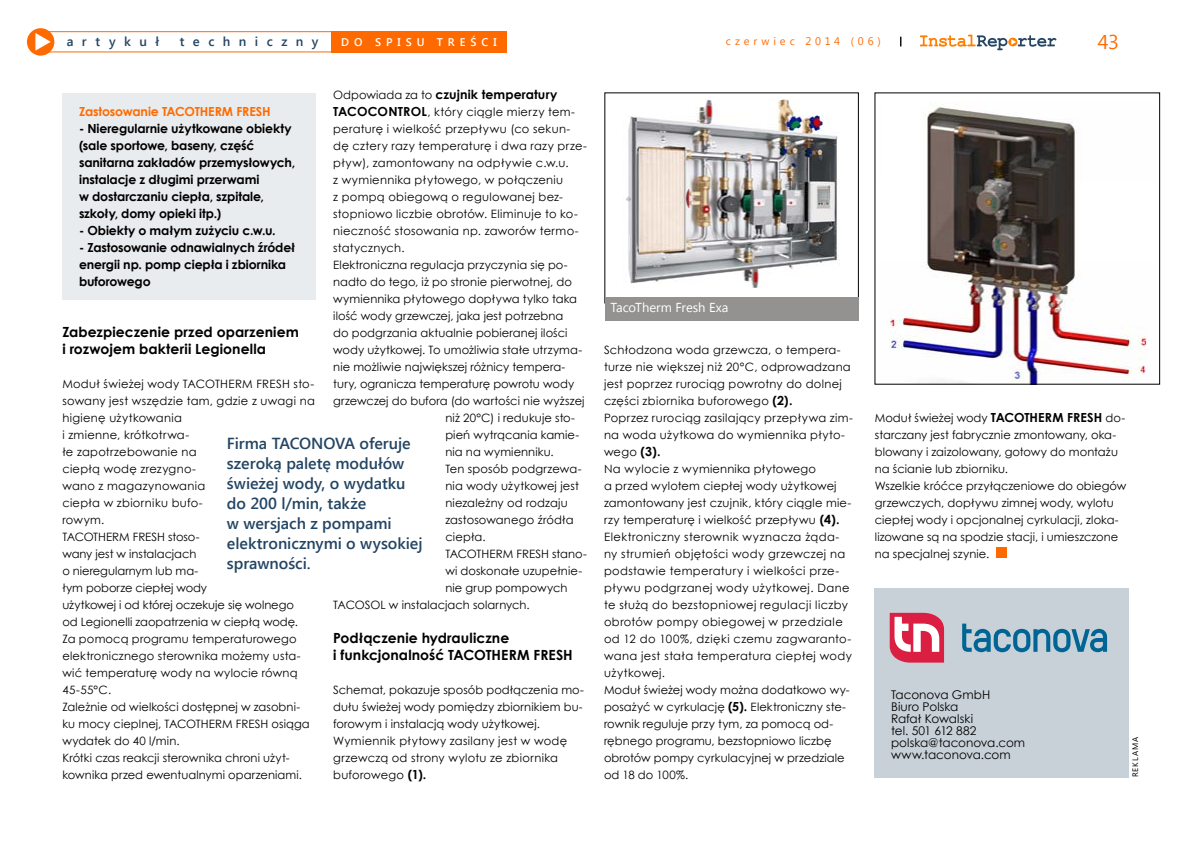
<style>
.page{position:relative;width:1191px;height:842px;background:#fff}
.page>*{position:absolute;margin:0;border:0;box-sizing:border-box;transform-origin:0 0}
.t1{font:20px "Segoe UI";color:#ff6a00}
.t2{font:600 16px/20px "Segoe UI";letter-spacing:-.005em;color:#244564}
.t3{font:700 14px/17px "Century Gothic";color:#000}
.t4{font:600 13px "Segoe UI";letter-spacing:.65em;color:#244564}
.t5{font:13px "Segoe UI";letter-spacing:-.005em;color:#fff}
.t6{font:700 12.5px/17px "Century Gothic";letter-spacing:-.01em;color:#000}
.t7{font:700 12.5px "Century Gothic";letter-spacing:.01em;color:#000}
.t8{font:700 12.5px "Century Gothic";letter-spacing:-.015em;color:#ff6a00}
.t9{font:12px/12px "Century Gothic";color:#000}
.t10{font:11.5px/17px "Century Gothic";letter-spacing:.01em;color:#000}
.t11{font:11.5px "Century Gothic";letter-spacing:.03em;color:#000}
.t12{font:11.5px "Century Gothic";letter-spacing:.035em;color:#000}
.t13{font:600 11.1px "Segoe UI";letter-spacing:.445em;color:#fff}
.t14{font:11px "Segoe UI";letter-spacing:.355em;color:#ff6a00}
.t15{font:8px "Segoe UI";color:#000}
.s1{font-weight:400;font-size:11.5px}
.s2{font-weight:700;font-size:12.5px}
</style>
<div class="page">
<div style="left:27px;top:28px;width:27px;height:28px;background:#ff6a00;border-radius:50%"></div>
<svg style="left:35px;top:33px;width:16px;height:17px"></svg>
<svg style="left:920px;top:35px;width:136px;height:15px"></svg>
<div style="left:33px;top:31px;width:310px;height:21px;border:1px solid #ff6a00"></div>
<div style="left:331px;top:31px;width:176px;height:21px;background:#ff6a00"></div>
<div style="left:995px;top:548px;width:11px;height:10px;background:#ff6a00"></div>
<div style="left:62px;top:93px;width:254px;height:207px;background:#e9ecef"></div>
<div style="left:874px;top:588px;width:254px;height:190px;background:#c8d1d8"></div>
<svg style="left:889px;top:613px;width:55px;height:50px;background:#e46d84"></svg>
<svg style="left:962px;top:624px;width:145px;height:28px"></svg>
<img style="left:889px;top:102px;width:258px;height:280px">
<img style="left:623px;top:100px;width:216px;height:188px">
<div style="left:604px;top:297px;width:254px;height:24px;background:#949290"></div>
<p class="t4" style="left:67px;top:32px;width:94px">artykuł</p>
<p class="t4" style="left:180px;top:32px;width:140px">techniczny</p>
<p class="t13" style="left:341px;top:34px;width:157px">do spisu treści</p>
<p class="t14" style="left:726px;top:34px;width:156px">czerwiec 2014 (06)</p>
<h1 class="t1" style="left:1098px;top:28px;width:22px">43</h1>
<p class="t7" style="left:333px;top:85px;width:226px"><span class="s1">Odpowiada za to</span> czujnik temperatury</p>
<p class="t12" style="left:333px;top:104px;width:243px"><span class="s2">TACOCONTROL</span>, który ciągle mierzy tem-</p>
<p class="t10" style="left:333px;top:120px;width:239px">peraturę i wielkość przepływu (co sekun-</p>
<p class="t11" style="left:333px;top:138px;width:255px">dę cztery razy temperaturę i dwa razy prze-</p>
<p class="t10" style="left:333px;top:154px;width:237px">pływ), zamontowany na odpływie c.w.u.</p>
<p class="t11" style="left:333px;top:172px;width:231px">z wymiennika płytowego, w połączeniu</p>
<p class="t10" style="left:333px;top:188px;width:231px">z pompą obiegową o regulowanej bez-</p>
<p class="t10" style="left:333px;top:205px;width:246px">stopniowo liczbie obrotów. Eliminuje to ko-</p>
<p class="t10" style="left:333px;top:222px;width:247px">nieczność stosowania np. zaworów termo-</p>
<p class="t10" style="left:333px;top:239px;width:73px">statycznych.</p>
<p class="t10" style="left:333px;top:256px;width:236px">Elektroniczna regulacja przyczynia się po-</p>
<p class="t10" style="left:333px;top:273px;width:240px">nadto do tego, iż po stronie pierwotnej, do</p>
<p class="t10" style="left:333px;top:290px;width:245px">wymiennika płytowego dopływa tylko taka</p>
<p class="t10" style="left:333px;top:307px;width:232px">ilość wody grzewczej, jaka jest potrzebna</p>
<p class="t10" style="left:333px;top:324px;width:236px">do podgrzania aktualnie pobieranej ilości</p>
<p class="t10" style="left:333px;top:341px;width:250px">wody użytkowej. To umożliwia stałe utrzyma-</p>
<p class="t10" style="left:333px;top:358px;width:234px">nie możliwie największej różnicy tempera-</p>
<p class="t10" style="left:333px;top:375px;width:242px">tury, ogranicza temperaturę powrotu wody</p>
<p class="t10" style="left:333px;top:392px;width:253px">grzewczej do bufora (do wartości nie wyższej</p>
<p class="t10" style="left:445px;top:409px;width:131px">niż 20°C) i redukuje sto-</p>
<p class="t10" style="left:445px;top:426px;width:135px">pień wytrącania kamie-</p>
<p class="t10" style="left:445px;top:443px;width:110px">nia na wymienniku.</p>
<p class="t10" style="left:445px;top:460px;width:138px">Ten sposób podgrzewa-</p>
<p class="t10" style="left:445px;top:477px;width:135px">nia wody użytkowej jest</p>
<p class="t10" style="left:445px;top:494px;width:124px">niezależny od rodzaju</p>
<p class="t10" style="left:445px;top:511px;width:130px">zastosowanego źródła</p>
<p class="t10" style="left:445px;top:528px;width:42px">ciepła.</p>
<p class="t10" style="left:445px;top:545px;width:143px">TACOTHERM FRESH stano-</p>
<p class="t10" style="left:445px;top:562px;width:138px">wi doskonałe uzupełnie-</p>
<p class="t10" style="left:445px;top:579px;width:124px">nie grup pompowych</p>
<p class="t10" style="left:333px;top:596px;width:198px">TACOSOL w instalacjach solarnych.</p>
<p class="t3" style="left:333px;top:629px;width:241px">Podłączenie hydrauliczne<br>i funkcjonalność TACOTHERM FRESH</p>
<p class="t10" style="left:333px;top:681px;width:252px">Schemat, pokazuje sposób podłączenia mo&shy;dułu świeżej wody pomiędzy zbiornikiem bu&shy;forowym i instalacją wody użytkowej.<br>Wymiennik płytowy zasilany jest w wodę grzewczą od strony wylotu ze zbiornika buforowego <span class="s2">(1).</span></p>
<p class="t8" style="left:79px;top:102px;width:193px">Zastosowanie TACOTHERM FRESH</p>
<p class="t6" style="left:79px;top:120px;width:218px">- Nieregularnie użytkowane obiekty (sale sportowe, baseny, część sanitarna zakładów przemysłowych, instalacje z długimi przerwami<br>w dostarczaniu ciepła, szpitale, szkoły, domy opieki itp.)</p>
<p class="t6" style="left:79px;top:222px;width:198px">- Obiekty o małym zużyciu c.w.u.</p>
<p class="t6" style="left:79px;top:239px;width:218px">- Zastosowanie odnawialnych źródeł energii np. pomp ciepła i zbiornika buforowego</p>
<p class="t3" style="left:62px;top:323px;width:238px">Zabezpieczenie przed oparzeniem i rozwojem bakterii Legionella</p>
<p class="t10" style="left:62px;top:375px;width:254px">Moduł świeżej wody TACOTHERM FRESH sto&shy;sowany jest wszędzie tam, gdzie z uwagi na higienę użytkowania<br>i zmienne, krótkotrwa-<br>łe zapotrzebowanie na<br>ciepłą wodę zrezygno-<br>wano z magazynowania<br>ciepła w zbiorniku bufo-<br>rowym.<br>TACOTHERM FRESH stoso-<br>wany jest w instalacjach<br>o nieregularnym lub ma-<br>łym poborze ciepłej wody<br>użytkowej i od której oczekuje się wolnego<br>od Legionelli zaopatrzenia w ciepłą wodę.<br>Za pomocą programu temperaturowego elektronicznego sterownika możemy usta&shy;wić temperaturę wody na wylocie równą<br>45-55°C.<br>Zależnie od wielkości dostępnej w zasobni&shy;ku mocy cieplnej, TACOTHERM FRESH osiąga wydatek do 40 l/min.<br>Krótki czas reakcji sterownika chroni użyt&shy;kownika przed ewentualnymi oparzeniami.</p>
<h2 class="t2" style="left:227px;top:432px;width:197px">Firma TACO NOVA oferuje szeroką paletę modułów świeżej wody, o wydatku do 200 l/min, także<br>w wersjach z pompami elektronicznymi o wysokiej sprawności.</h2>
<p class="t5" style="left:610px;top:298px;width:120px">TacoTherm Fresh Exa</p>
<p class="t10" style="left:604px;top:341px;width:250px">Schłodzona woda grzewcza, o tempera&shy;turze nie większej niż 20°C, odprowadzana jest poprzez rurociąg powrotny do dolnej części zbiornika buforowego <span class="s2">(2).<br></span>Poprzez rurociąg zasilający przepływa zim&shy;na woda użytkowa do wymiennika płyto&shy;wego <span class="s2">(3).<br></span>Na wylocie z wymiennika płytowego<br>a przed wylotem ciepłej wody użytkowej zamontowany jest czujnik, który ciągle mie&shy;rzy temperaturę i wielkość przepływu <span class="s2">(4).<br></span>Elektroniczny sterownik wyznacza żąda&shy;ny strumień objętości wody grzewczej na podstawie temperatury i wielkości prze&shy;pływu podgrzanej wody użytkowej. Dane te służą do bezstopniowej regulacji liczby obrotów pompy obiegowej w przedziale od 12 do 100%, dzięki czemu zagwaranto&shy;wana jest stała temperatura ciepłej wody użytkowej.<br>Moduł świeżej wody można dodatkowo wy&shy;posażyć w cyrkulację <span class="s2">(5).</span> Elektroniczny ste&shy;rownik reguluje przy tym, za pomocą od&shy;rębnego programu, bezstopniowo liczbę obrotów pompy cyrkulacyjnej w przedziale od 18 do 100%.</p>
<p class="t10" style="left:874px;top:409px;width:253px">Moduł świeżej wody <span class="s2">TACOTHERM FRESH</span> do&shy;starczany jest fabrycznie zmontowany, oka&shy;blowany i zaizolowany, gotowy do montażu na ścianie lub zbiorniku.<br>Wszelkie króćce przyłączeniowe do obiegów grzewczych, dopływu zimnej wody, wylotu ciepłej wody i opcjonalnej cyrkulacji, zloka&shy;lizowane są na spodzie stacji, i umieszczone na specjalnej szynie.</p>
<p class="t9" style="left:891px;top:688px;width:136px">Taconova GmbH<br>Biuro Polska<br>Rafał Kowalski<br>tel. 501 612 882 polska@taconova.com www.taconova.com</p>
<p class="t15" style="left:1129px;top:777px;width:41px;rotate:-90deg">reklama</p>
</div>
